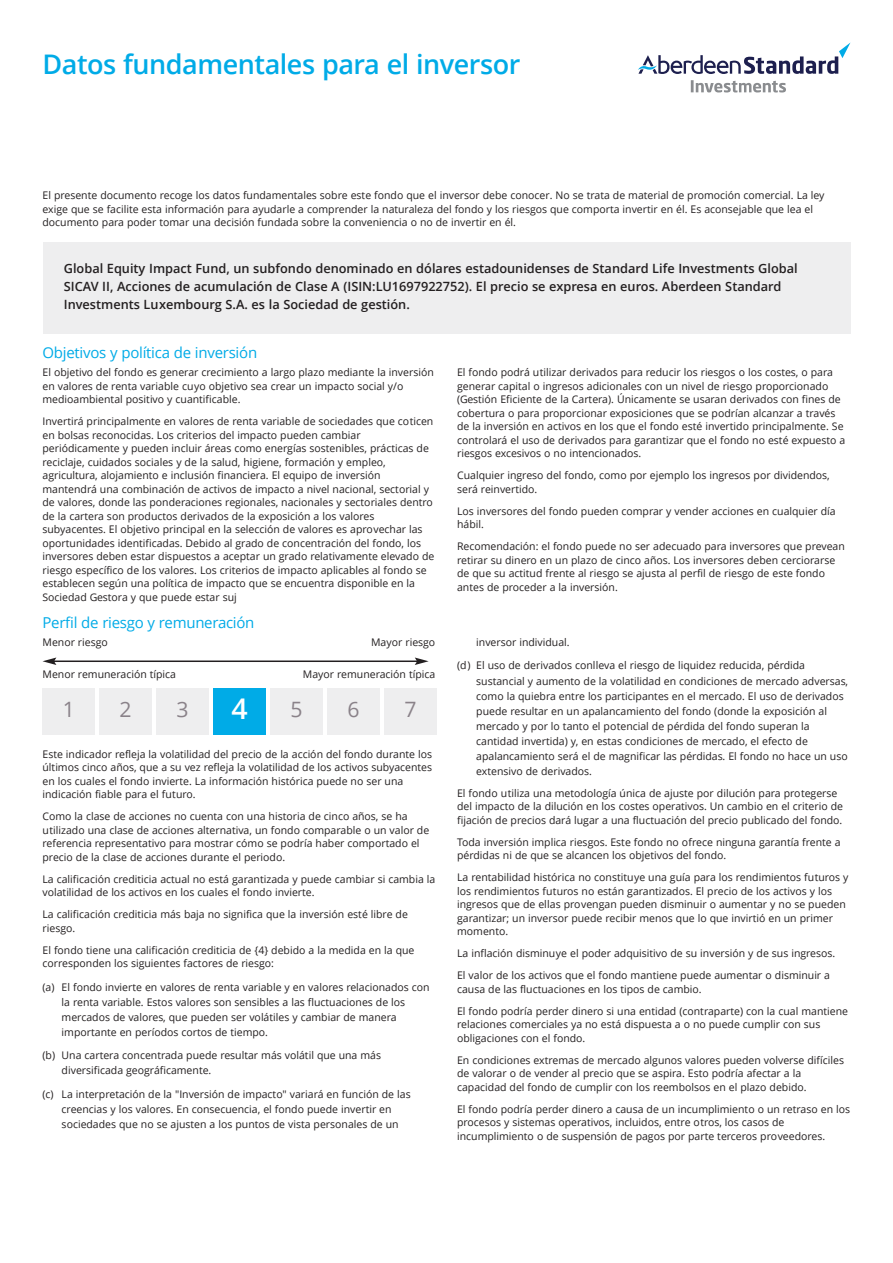
<style>
.page{position:relative;width:893px;height:1263px;background:#fff}
.page>*{position:absolute;margin:0;border:0;box-sizing:border-box;transform-origin:0 0}
.t1{font:600 28.5px "Open Sans";color:#fff}
.t2{font:600 27px "Open Sans";letter-spacing:-.015em;color:#00abe7}
.t3{font:21.15px "Open Sans";color:#8a8289}
.t4{font:15px "Open Sans";letter-spacing:-.015em;color:#00abe7}
.t5{font:600 12.75px/18px "Open Sans";color:#231f20}
.t6{font:10.5px/13.5px "Open Sans";color:#231f20}
.s1{font-weight:400;font-size:21.15px;color:#8a8289}
</style>
<div class="page">
<svg style="left:638px;top:43px;width:212px;height:31px"></svg>
<svg style="left:691px;top:80px;width:95px;height:12px"></svg>
<div style="left:43px;top:242px;width:807px;height:92px;background:#eeeeef"></div>
<hr style="left:54px;top:660px;width:363px;height:2px;background:#231f20">
<svg style="left:43px;top:657px;width:13px;height:8px"></svg>
<svg style="left:415px;top:657px;width:14px;height:8px"></svg>
<div style="left:43px;top:688px;width:52px;height:47px;background:#eeeeef"></div>
<div style="left:99px;top:688px;width:53px;height:47px;background:#eeeeef"></div>
<div style="left:156px;top:688px;width:53px;height:47px;background:#eeeeef"></div>
<div style="left:270px;top:688px;width:53px;height:47px;background:#eeeeef"></div>
<div style="left:327px;top:688px;width:53px;height:47px;background:#eeeeef"></div>
<div style="left:384px;top:688px;width:53px;height:47px;background:#eeeeef"></div>
<div style="left:213px;top:688px;width:53px;height:47px;background:#00abe7"></div>
<h2 class="t2" style="left:43px;top:45px;width:479px">Datos fundamentales para el inversor</h2>
<p class="t6" style="left:43px;top:189px;width:783px">El presente documento recoge los datos fundamentales sobre este fondo que el inversor debe conocer. No se trata de material de promoción comercial. La ley exige que se facilite esta información para ayudarle a comprender la naturaleza del fondo y los riesgos que comporta invertir en él. Es aconsejable que lea el documento para poder tomar una decisión fundada sobre la conveniencia o no de invertir en él.</p>
<p class="t5" style="left:64px;top:259px;width:735px">Global Equity Impact Fund, un subfondo denominado en dólares estadounidenses de Standard Life Investments Global<br>SICAV II, Acciones de acumulación de Clase A (ISIN:LU1697922752). El precio se expresa en euros. Aberdeen Standard<br>Investments Luxembourg S.A. es la Sociedad de gestión.</p>
<h3 class="t4" style="left:43px;top:342px;width:216px">Objetivos y política de inversión</h3>
<p class="t6" style="left:43px;top:365px;width:393px">El objetivo del fondo es generar crecimiento a largo plazo mediante la inversión en valores de renta variable cuyo objetivo sea crear un impacto social y/o medioambiental positivo y cuantificable.</p>
<p class="t6" style="left:43px;top:414px;width:393px">Invertirá principalmente en valores de renta variable de sociedades que coticen en bolsas reconocidas. Los criterios del impacto pueden cambiar periódicamente y pueden incluir áreas como energías sostenibles, prácticas de reciclaje, cuidados sociales y de la salud, higiene, formación y empleo, agricultura, alojamiento e inclusión financiera. El equipo de inversión mantendrá una combinación de activos de impacto a nivel nacional, sectorial y de valores, donde las ponderaciones regionales, nacionales y sectoriales dentro de la cartera son productos derivados de la exposición a los valores subyacentes. El objetivo principal en la selección de valores es aprovechar las oportunidades identificadas. Debido al grado de concentración del fondo, los inversores deben estar dispuestos a aceptar un grado relativamente elevado de riesgo específico de los valores. Los criterios de impacto aplicables al fondo se establecen según una política de impacto que se encuentra disponible en la Sociedad Gestora y que puede estar suj</p>
<p class="t6" style="left:457px;top:365px;width:390px">El fondo podrá utilizar derivados para reducir los riesgos o los costes, o para generar capital o ingresos adicionales con un nivel de riesgo proporcionado (Gestión Eficiente de la Cartera). Únicamente se usaran derivados con fines de cobertura o para proporcionar exposiciones que se podrían alcanzar a través de la inversión en activos en los que el fondo esté invertido principalmente. Se controlará el uso de derivados para garantizar que el fondo no esté expuesto a riesgos excesivos o no intencionados.</p>
<p class="t6" style="left:457px;top:468px;width:374px">Cualquier ingreso del fondo, como por ejemplo los ingresos por dividendos, será reinvertido.</p>
<p class="t6" style="left:457px;top:504px;width:380px">Los inversores del fondo pueden comprar y vender acciones en cualquier día hábil.</p>
<p class="t6" style="left:457px;top:539px;width:389px">Recomendación: el fondo puede no ser adecuado para inversores que prevean retirar su dinero en un plazo de cinco años. Los inversores deben cerciorarse de que su actitud frente al riesgo se ajusta al perfil de riesgo de este fondo antes de proceder a la inversión.</p>
<h3 class="t4" style="left:43px;top:612px;width:213px">Perfil de riesgo y remuneración</h3>
<p class="t6" style="left:43px;top:635px;width:67px">Menor riesgo</p>
<p class="t6" style="left:371px;top:635px;width:66px">Mayor riesgo</p>
<p class="t6" style="left:43px;top:667px;width:135px">Menor remuneración típica</p>
<p class="t6" style="left:303px;top:667px;width:134px">Mayor remuneración típica</p>
<h3 class="t3" style="left:63px;top:694px;width:14px">1</h3>
<h3 class="t3" style="left:120px;top:694px;width:14px">2</h3>
<h3 class="t3" style="left:177px;top:694px;width:14px">3</h3>
<h1 class="t1" style="left:231px;top:688px;width:18px">4<span class="s1">4</span></h1>
<h3 class="t3" style="left:291px;top:694px;width:14px">5</h3>
<h3 class="t3" style="left:347px;top:694px;width:14px">6</h3>
<h3 class="t3" style="left:404px;top:694px;width:14px">7</h3>
<p class="t6" style="left:43px;top:747px;width:391px">Este indicador refleja la volatilidad del precio de la acción del fondo durante los últimos cinco años, que a su vez refleja la volatilidad de los activos subyacentes en los cuales el fondo invierte. La información histórica puede no ser una indicación fiable para el futuro.</p>
<p class="t6" style="left:43px;top:809px;width:388px">Como la clase de acciones no cuenta con una historia de cinco años, se ha utilizado una clase de acciones alternativa, un fondo comparable o un valor de referencia representativo para mostrar cómo se podría haber comportado el precio de la clase de acciones durante el periodo.</p>
<p class="t6" style="left:43px;top:872px;width:394px">La calificación crediticia actual no está garantizada y puede cambiar si cambia la volatilidad de los activos en los cuales el fondo invierte.</p>
<p class="t6" style="left:43px;top:907px;width:367px">La calificación crediticia más baja no significa que la inversión esté libre de riesgo.</p>
<p class="t6" style="left:43px;top:943px;width:373px">El fondo tiene una calificación crediticia de {4} debido a la medida en la que corresponden los siguientes factores de riesgo:</p>
<p class="t6" style="left:62px;top:979px;width:369px;line-height:15px;text-indent:-19px">(a) El fondo invierte en valores de renta variable y en valores relacionados con la renta variable. Estos valores son sensibles a las fluctuaciones de los mercados de valores, que pueden ser volátiles y cambiar de manera importante en períodos cortos de tiempo.</p>
<p class="t6" style="left:62px;top:1048px;width:321px;line-height:15px;text-indent:-19px">(b) Una cartera concentrada puede resultar más volátil que una más diversificada geográficamente.</p>
<p class="t6" style="left:62px;top:1086px;width:350px;line-height:15px;text-indent:-19px">(c) La interpretación de la "Inversión de impacto" variará en función de las creencias y los valores. En consecuencia, el fondo puede invertir en sociedades que no se ajusten a los puntos de vista personales de un</p>
<p class="t6" style="left:476px;top:635px;width:95px">inversor individual.</p>
<p class="t6" style="left:476px;top:658px;width:373px;line-height:15px;text-indent:-19px">(d) El uso de derivados conlleva el riesgo de liquidez reducida, pérdida sustancial y aumento de la volatilidad en condiciones de mercado adversas, como la quiebra entre los participantes en el mercado. El uso de derivados puede resultar en un apalancamiento del fondo (donde la exposición al mercado y por lo tanto el potencial de pérdida del fondo superan la cantidad invertida) y, en estas condiciones de mercado, el efecto de apalancamiento será el de magnificar las pérdidas. El fondo no hace un uso extensivo de derivados.</p>
<p class="t6" style="left:457px;top:786px;width:387px">El fondo utiliza una metodología única de ajuste por dilución para protegerse del impacto de la dilución en los costes operativos. Un cambio en el criterio de fijación de precios dará lugar a una fluctuación del precio publicado del fondo.</p>
<p class="t6" style="left:457px;top:835px;width:385px">Toda inversión implica riesgos. Este fondo no ofrece ninguna garantía frente a pérdidas ni de que se alcancen los objetivos del fondo.</p>
<p class="t6" style="left:457px;top:870px;width:393px">La rentabilidad histórica no constituye una guía para los rendimientos futuros y los rendimientos futuros no están garantizados. El precio de los activos y los ingresos que de ellas provengan pueden disminuir o aumentar y no se pueden garantizar; un inversor puede recibir menos que lo que invirtió en un primer momento.</p>
<p class="t6" style="left:457px;top:942px;width:380px;line-height:22px">La inflación disminuye el poder adquisitivo de su inversión y de sus ingresos.<br>El valor de los activos que el fondo mantiene puede aumentar o disminuir a</p>
<p class="t6" style="left:457px;top:977px;width:392px;line-height:22px">causa de las fluctuaciones en los tipos de cambio.<br>El fondo podría perder dinero si una entidad (contraparte) con la cual mantiene</p>
<p class="t6" style="left:457px;top:1017px;width:365px">relaciones comerciales ya no está dispuesta a o no puede cumplir con sus obligaciones con el fondo.</p>
<p class="t6" style="left:457px;top:1053px;width:388px">En condiciones extremas de mercado algunos valores pueden volverse difíciles de valorar o de vender al precio que se aspira. Esto podría afectar a la capacidad del fondo de cumplir con los reembolsos en el plazo debido.</p>
<p class="t6" style="left:457px;top:1102px;width:395px">El fondo podría perder dinero a causa de un incumplimiento o un retraso en los procesos y sistemas operativos, incluidos, entre otros, los casos de incumplimiento o de suspensión de pagos por parte terceros proveedores.</p>
</div>
